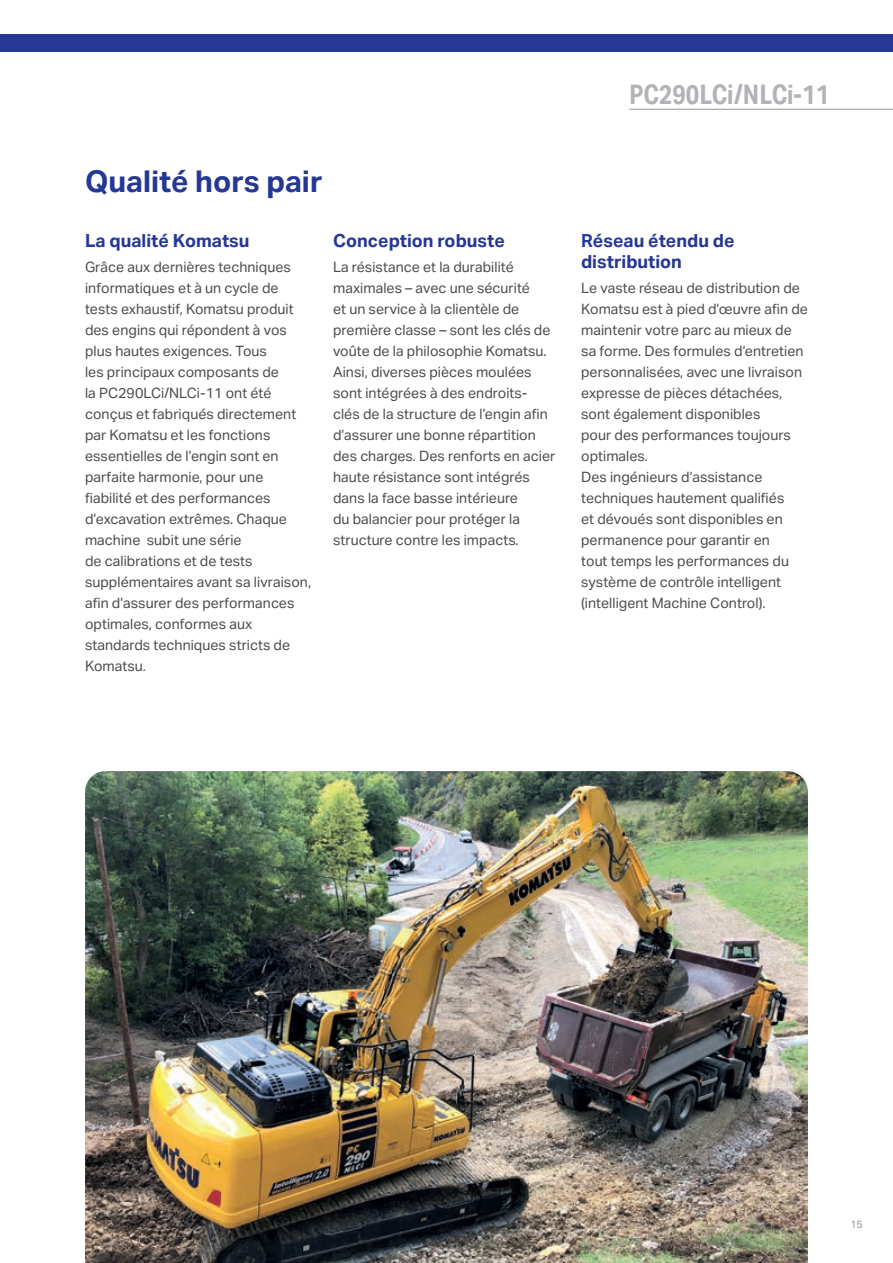
<style>
.page{position:relative;width:893px;height:1263px;background:#fff}
.page>*{position:absolute;margin:0;border:0;box-sizing:border-box;transform-origin:0 0}
.t1{font:700 30px "Aktiv Grotesk";color:#263895}
.t2{font:700 27px "Aktiv Grotesk Cd";color:#b2b3b7}
.t3{font:700 18px/21px "Aktiv Grotesk";color:#263895}
.t4{font:14.25px/21px "Aktiv Grotesk";color:#4b4c4d}
.t5{font:10.5px "Aktiv Grotesk";color:#939598}
</style>
<div class="page">
<img style="left:85px;top:771px;width:723px;height:492px">
<div style="left:0;top:34px;width:893px;height:17px;background:#263895"></div>
<hr style="left:629px;top:109px;width:264px;height:1px;background:#b2b3b7">
<h1 class="t1" style="left:85px;top:164px;width:239px">Qualité hors pair</h1>
<p class="t3" style="left:85px;top:230px;width:166px">La qualité Komatsu</p>
<p class="t4" style="left:85px;top:257px;width:228px">Grâce aux dernières techniques informatiques et à un cycle de tests exhaustif, Komatsu produit des engins qui répondent à vos plus hautes exigences. Tous<br>les principaux composants de<br>la PC290LCi/NLCi-11 ont été conçus et fabriqués directement par Komatsu et les fonctions essentielles de l’engin sont en parfaite harmonie, pour une fiabilité et des performances d’excavation extrêmes. Chaque machine subit une série<br>de calibrations et de tests supplémentaires avant sa livraison, afin d’assurer des performances optimales, conformes aux standards techniques stricts de<br>Komatsu.</p>
<p class="t3" style="left:333px;top:230px;width:173px">Conception robuste</p>
<p class="t4" style="left:333px;top:257px;width:224px">La résistance et la durabilité maximales – avec une sécurité<br>et un service à la clientèle de première classe – sont les clés de voûte de la philosophie Komatsu.<br>Ainsi, diverses pièces moulées sont intégrées à des endroits&shy;clés de la structure de l’engin afin d’assurer une bonne répartition des charges. Des renforts en acier haute résistance sont intégrés dans la face basse intérieure<br>du balancier pour protéger la structure contre les impacts.</p>
<h2 class="t2" style="left:629px;top:79px;width:201px">PC290LCi/NLCi-11</h2>
<p class="t3" style="left:581px;top:230px;width:155px">Réseau étendu de distribution</p>
<p class="t4" style="left:581px;top:278px;width:228px">Le vaste réseau de distribution de<br>Komatsu est à pied d’œuvre afin de maintenir votre parc au mieux de sa forme. Des formules d’entretien personnalisées, avec une livraison expresse de pièces détachées, sont également disponibles<br>pour des performances toujours optimales.<br>Des ingénieurs d’assistance techniques hautement qualifiés<br>et dévoués sont disponibles en permanence pour garantir en<br>tout temps les performances du système de contrôle intelligent (intelligent Machine Control).</p>
<p class="t5" style="left:850px;top:1218px;width:14px">15</p>
</div>
